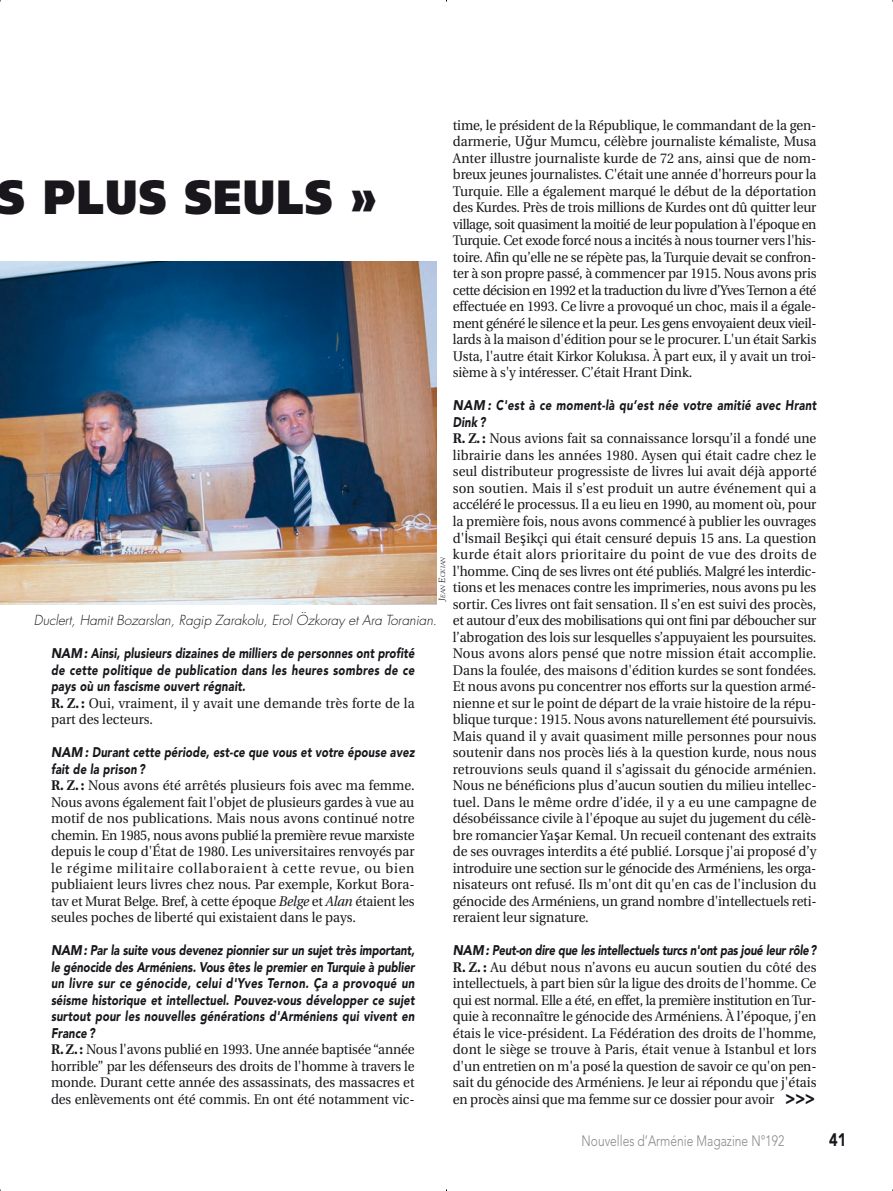
<style>
.page{position:relative;width:893px;height:1191px;background:#fff}
.page>*{position:absolute;margin:0;border:0;box-sizing:border-box;transform-origin:0 0}
.t1{font:900 48px "Frutiger";letter-spacing:.03em;color:#1a171c;scale:.85 1}
.t2{font:900 condensed 19.5px "Flyer";color:#1a171c;scale:.83 1}
.t3{font:900 18px "Avenir";color:#1a171c;scale:.8 1}
.t4{font:300 15px "Avenir";color:#87888a;scale:.8 1}
.t5{font:13.95px/16.5px "Utopia";letter-spacing:-.005em;color:#1a171c;text-align:justify;scale:.95 1}
.t6{font:900 13.95px/16.5px "Avenir";letter-spacing:.01em;color:#1a171c;text-align:justify;scale:.9 1}
.t7{font:italic 300 13.5px "Futura";color:#1a171c}
.t8{font:italic 6.3px "Goudy";color:#1a171c}
.s1{font-family:"Lucida Grande"}
.s2{font-weight:700}
.s3{font-size:9px}
.s4{font-style:italic}
</style>
<div class="page">
<img style="left:0;top:261px;width:436px;height:344px">
<p class="t5" style="left:453px;top:118px;width:384px">time, le président de la République, le commandant de la gen&shy;darmerie, U<span class="s1">ğ</span>ur Mumcu, célèbre journaliste kémaliste, Musa Anter illustre journaliste kurde de 72 ans, ainsi que de nom&shy;breux jeunes journalistes. C'était une année d'horreurs pour la Turquie. Elle a également marqué le début de la déportation des Kurdes. Près de trois millions de Kurdes ont dû quitter leur village, soit quasiment la moitié de leur population à l'époque en Turquie. Cet exode forcé nous a incités à nous tourner vers l'his&shy;toire. Afin qu’elle ne se répète pas, la Turquie devait se confron&shy;ter à son propre passé, à commencer par 1915. Nous avons pris cette décision en 1992 et la traduction du livre d’Yves Ternon a été effectuée en 1993. Ce livre a provoqué un choc, mais il a égale&shy;ment généré le silence et la peur. Les gens envoyaient deux vieil&shy;lards à la maison d'édition pour se le procurer. L'un était Sarkis Usta, l'autre était Kirkor Kolukısa. À part eux, il y avait un troi&shy;sième à s'y intéresser. C’était Hrant Dink.</p>
<p class="t6" style="left:453px;top:398px;width:407px">NAM : C'est à ce moment-là qu’est née votre amitié avec Hrant<br>Dink ?</p>
<p class="t5" style="left:453px;top:432px;width:384px"><span class="s2">R. Z. :</span> Nous avions fait sa connaissance lorsqu’il a fondé une librairie dans les années 1980. Aysen qui était cadre chez le seul distributeur progressiste de livres lui avait déjà apporté son soutien. Mais il s’est produit un autre événement qui a accéléré le processus. Il a eu lieu en 1990, au moment où, pour la première fois, nous avons commencé à publier les ouvrages d'<span class="s1">İ</span>smail Be<span class="s1">ş</span>ikçi qui était censuré depuis 15 ans. La question kurde était alors prioritaire du point de vue des droits de l'homme. Cinq de ses livres ont été publiés. Malgré les interdic&shy;tions et les menaces contre les imprimeries, nous avons pu les sortir. Ces livres ont fait sensation. Il s’en est suivi des procès, et autour d’eux des mobilisations qui ont fini par déboucher sur l’abrogation des lois sur lesquelles s’appuyaient les poursuites.<br>Nous avons alors pensé que notre mission était accomplie.<br>Dans la foulée, des maisons d'édition kurdes se sont fondées.<br>Et nous avons pu concentrer nos efforts sur la question armé&shy;nienne et sur le point de départ de la vraie histoire de la répu&shy;blique turque: 1915. Nous avons naturellement été poursuivis.<br>Mais quand il y avait quasiment mille personnes pour nous soutenir dans nos procès liés à la question kurde, nous nous retrouvions seuls quand il s’agissait du génocide arménien.<br>Nous ne bénéficions plus d’aucun soutien du milieu intellec&shy;tuel. Dans le même ordre d’idée, il y a eu une campagne de désobéissance civile à l'époque au sujet du jugement du célè&shy;bre romancier Ya<span class="s1">ş</span>ar Kemal. Un recueil contenant des extraits de ses ouvrages interdits a été publié. Lorsque j'ai proposé d’y introduire une section sur le génocide des Arméniens, les orga&shy;nisateurs ont refusé. Ils m'ont dit qu'en cas de l'inclusion du génocide des Arméniens, un grand nombre d'intellectuels reti&shy;reraient leur signature.</p>
<p class="t6" style="left:453px;top:943px;width:407px">NAM: Peut-on dire que les intellectuels turcs n'ont pas joué leur rôle?</p>
<p class="t5" style="left:453px;top:960px;width:384px"><span class="s2">R. Z. :</span> Au début nous n’avons eu aucun soutien du côté des intellectuels, à part bien sûr la ligue des droits de l'homme. Ce qui est normal. Elle a été, en effet, la première institution en Tur&shy;quie à reconnaître le génocide des Arméniens. À l’époque, j’en étais le vice-président. La Fédération des droits de l'homme, dont le siège se trouve à Paris, était venue à Istanbul et lors d'un entretien on m'a posé la question de savoir ce qu'on pen&shy;sait du génocide des Arméniens. Je leur ai répondu que j'étais en procès ainsi que ma femme sur ce dossier pour avoir</p>
<h1 class="t1" style="left:-2px;top:177px;width:447px">S PLUS SEULS »</h1>
<p class="t8" style="left:440px;top:601px;width:46px;rotate:-90deg"><span class="s3">J</span>EAN <span class="s3">E</span>CKIAN</p>
<p class="t7" style="left:34px;top:614px;width:407px">Duclert, Hamit Bozarslan, Ragip Zarakolu, Erol Özkoray et Ara Toranian.</p>
<p class="t6" style="left:51px;top:646px;width:407px">NAM: Ainsi, plusieurs dizaines de milliers de personnes ont profité de cette politique de publication dans les heures sombres de ce pays où un fascisme ouvert régnait.</p>
<p class="t5" style="left:51px;top:696px;width:384px"><span class="s2">R. Z. :</span> Oui, vraiment, il y avait une demande très forte de la part des lecteurs.</p>
<p class="t6" style="left:51px;top:745px;width:407px">NAM : Durant cette période, est-ce que vous et votre épouse avez fait de la prison ?</p>
<p class="t5" style="left:51px;top:778px;width:384px"><span class="s2">R. Z. :</span> Nous avons été arrêtés plusieurs fois avec ma femme.<br>Nous avons également fait l'objet de plusieurs gardes à vue au motif de nos publications. Mais nous avons continué notre chemin. En 1985, nous avons publié la première revue marxiste depuis le coup d'État de 1980. Les universitaires renvoyés par le régime militaire collaboraient à cette revue, ou bien publiaient leurs livres chez nous. Par exemple, Korkut Bora&shy;tav et Murat Belge. Bref, à cette époque <span class="s4">Belge</span> et <span class="s4">Alan</span> étaient les seules poches de liberté qui existaient dans le pays.</p>
<p class="t6" style="left:51px;top:943px;width:407px">NAM: Par la suite vous devenez pionnier sur un sujet très important, le génocide des Arméniens. Vous êtes le premier en Turquie à publier un livre sur ce génocide, celui d'Yves Ternon. Ça a provoqué un séisme historique et intellectuel. Pouvez-vous développer ce sujet surtout pour les nouvelles générations d'Arméniens qui vivent en France ?</p>
<p class="t5" style="left:51px;top:1042px;width:384px"><span class="s2">R. Z. :</span> Nous l'avons publié en 1993. Une année baptisée “année horrible” par les défenseurs des droits de l'homme à travers le monde. Durant cette année des assassinats, des massacres et des enlèvements ont été commis. En ont été notamment vic-</p>
<h2 class="t2" style="left:786px;top:1090px;width:37px">&gt;&gt;&gt;</h2>
<p class="t4" style="left:582px;top:1134px;width:255px">Nouvelles d’Arménie Magazine N°192</p>
<p class="t3" style="left:829px;top:1132px;width:23px">41</p>
</div>
